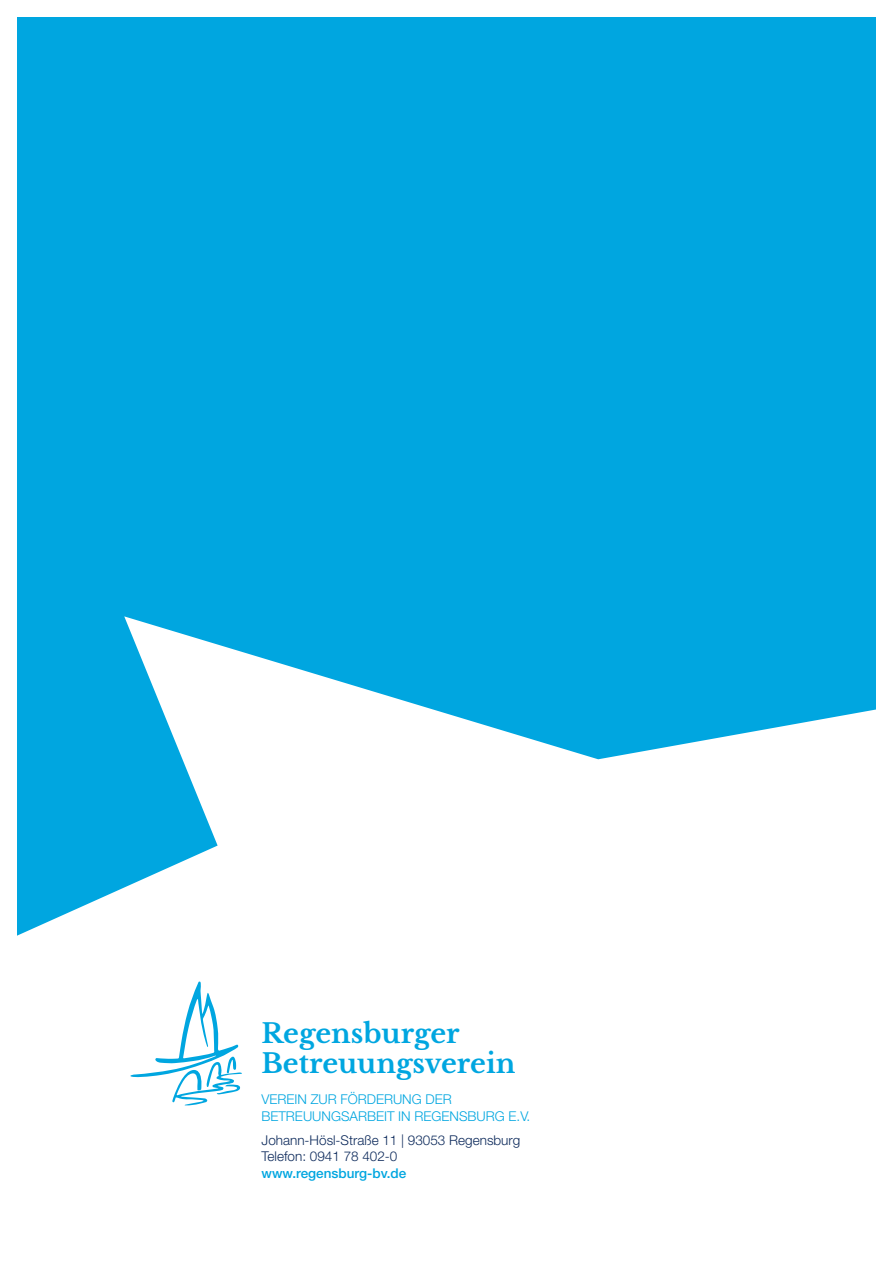
<style>
.page{position:relative;width:893px;height:1263px;background:#fff}
.page>*{position:absolute;margin:0;border:0;box-sizing:border-box;transform-origin:0 0}
.t1{font:700 27px/30px "Libre Baskerville";color:#00a6e0}
.t2{font:300 13.5px/16.5px "Helvetica Neue LT Pro";color:#0e2b5c}
.t3{font:300 13.5px/16.5px "Helvetica Neue LT Pro";color:#00a6e0}
.t4{font:500 13.5px "Helvetica Neue LT Pro";color:#00a6e0}
</style>
<div class="page">
<div style="left:17px;top:17px;width:859px;height:1228px;background:#00a6e0"></div>
<svg style="left:17px;top:616px;width:859px;height:629px;fill:#fff"></svg>
<svg style="left:130px;top:981px;width:113px;height:124px;background:#d8f1fa"></svg>
<h1 class="t1" style="left:261px;top:1018px;width:255px">Regensburger<br>Betreuungsverein</h1>
<p class="t3" style="left:261px;top:1091px;width:270px">VEREIN ZUR FÖRDERUNG DER<br>BETREUUNGSARBEIT IN REGENSBURG E.V.</p>
<p class="t2" style="left:262px;top:1131px;width:260px">Johann-Hösl-Straße 11 | 93053 Regensburg<br>Telefon: 0941 78 402-0</p>
<p class="t4" style="left:262px;top:1165px;width:146px">www.regensburg-bv.de</p>
</div>
